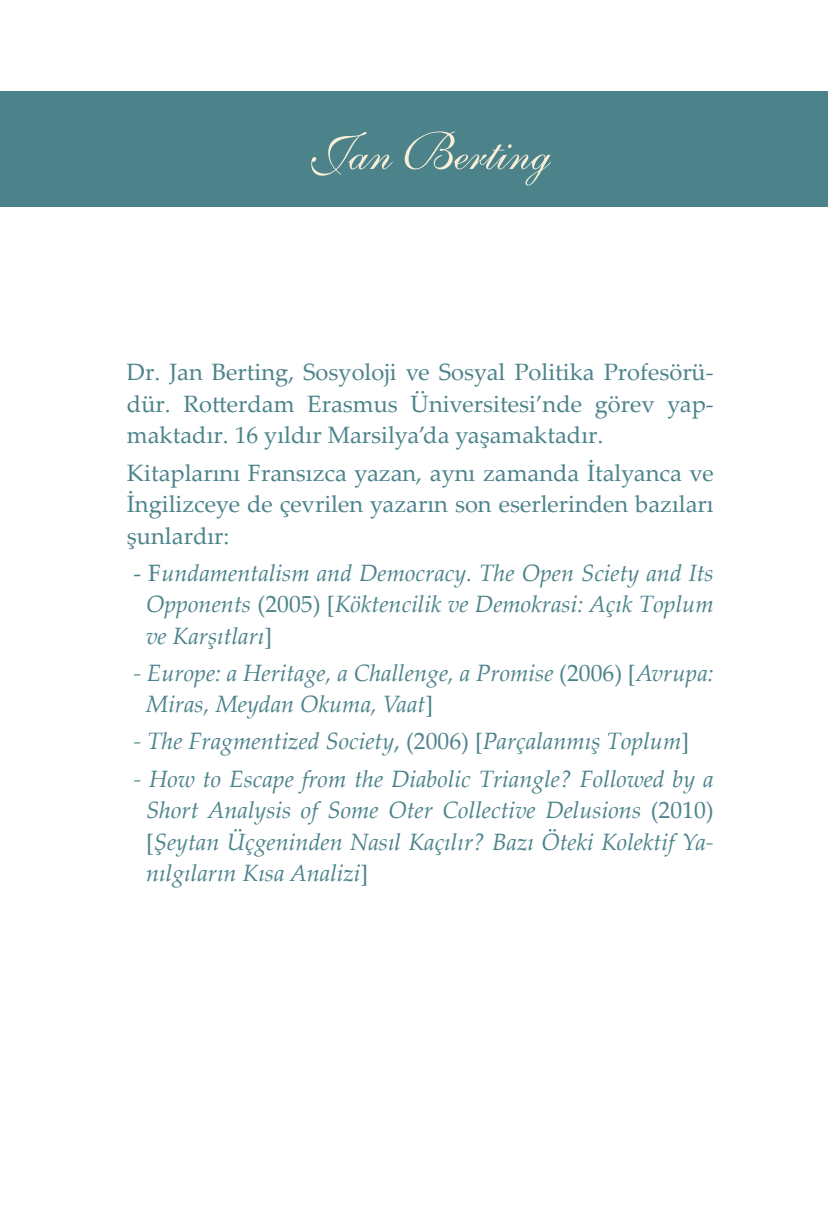
<style>
.page{position:relative;width:828px;height:1211px;background:#fff}
.page>*{position:absolute;margin:0;border:0;box-sizing:border-box;transform-origin:0 0}
.t1{font:51.75px "Shelley Volante BT";color:#f9efd9}
.Rothbard_İlk_Paragra{font:italic 23.62px/31.5px "Palatino Linotype";color:#4c838b;text-align:justify}
.Rothbard_İlk_Paragra-2{font:23.62px/31.5px "Palatino Linotype";color:#4c838b;text-align:justify}
.s1{font-style:normal}
</style>
<div class="page">
<div style="left:0;top:92px;width:828px;height:115px;background:#4c838b"></div>
<h1 class="t1" style="left:309px;top:120px;width:243px">Jan Berting</h1>
<p class="Rothbard_İlk_Paragra-2" style="left:127px;top:356px;width:588px">Dr. Jan Berting, Sosyoloji ve Sosyal Politika Profesörü&shy;dür. Rotterdam Erasmus Üniversitesi’nde görev yap&shy;maktadır. 16 yıldır Marsilya’da yaşamaktadır.</p>
<p class="Rothbard_İlk_Paragra-2" style="left:127px;top:456px;width:588px">Kitaplarını Fransızca yazan, aynı zamanda İtalyanca ve İngilizceye de çevrilen yazarın son eserlerinden bazıları şunlardır:</p>
<p class="Rothbard_İlk_Paragra" style="left:146px;top:556px;width:569px;text-indent:-13px"><span class="s1">- F</span>undamentalism and Democracy. The Open Sciety and Its Opponents <span class="s1">(2005) [</span>Köktencilik ve Demokrasi: Açık Toplum ve Karşıtları<span class="s1">]</span></p>
<p class="Rothbard_İlk_Paragra" style="left:146px;top:656px;width:569px;text-indent:-13px">- Europe: a Heritage, a Challenge, a Promise <span class="s1">(2006) [</span>Avrupa:<br>Miras, Meydan Okuma, Vaat<span class="s1">]</span></p>
<p class="Rothbard_İlk_Paragra" style="left:133px;top:725px;width:557px">- The Fragmentized Society<span class="s1">, (2006) [</span>Parçalanmış Toplum<span class="s1">]</span></p>
<p class="Rothbard_İlk_Paragra" style="left:146px;top:762px;width:569px;text-indent:-13px">- How to Escape from the Diabolic Triangle? Followed by a Short Analysis of Some Oter Collective Delusions <span class="s1">(2010) [</span>Şeytan Üçgeninden Nasıl Kaçılır? Bazı Öteki Kolektif Ya&shy;nılgıların Kısa Analizi<span class="s1">]</span></p>
</div>
